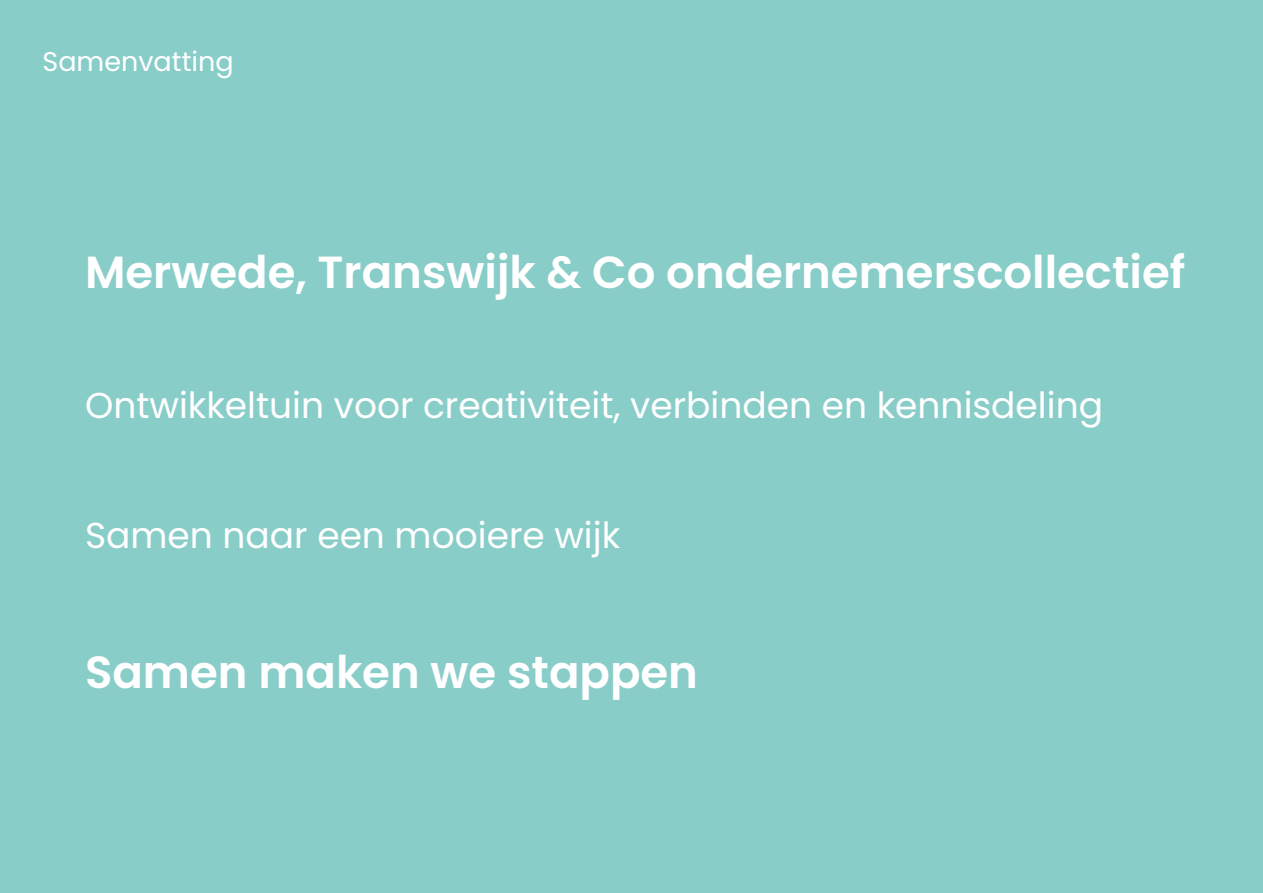
<style>
.page{position:relative;width:1263px;height:893px;background:#89cdc9}
.page>*{position:absolute;margin:0;border:0;box-sizing:border-box;transform-origin:0 0}
.t1{font:600 45px "Poppins";color:#fff}
.t2{font:36px "Poppins";color:#fff}
.t3{font:27px "Poppins";color:#fff}
</style>
<div class="page">
<p class="t3" style="left:43px;top:46px;width:193px">Samenvatting</p>
<p class="t1" style="left:85px;top:246px;width:1102px">Merwede, Transwijk &amp; Co ondernemerscollectief</p>
<p class="t2" style="left:85px;top:384px;width:1019px">Ontwikkeltuin voor creativiteit, verbinden en kennisdeling</p>
<p class="t2" style="left:85px;top:514px;width:537px">Samen naar een mooiere wijk</p>
<p class="t1" style="left:85px;top:646px;width:614px">Samen maken we stappen</p>
</div>
